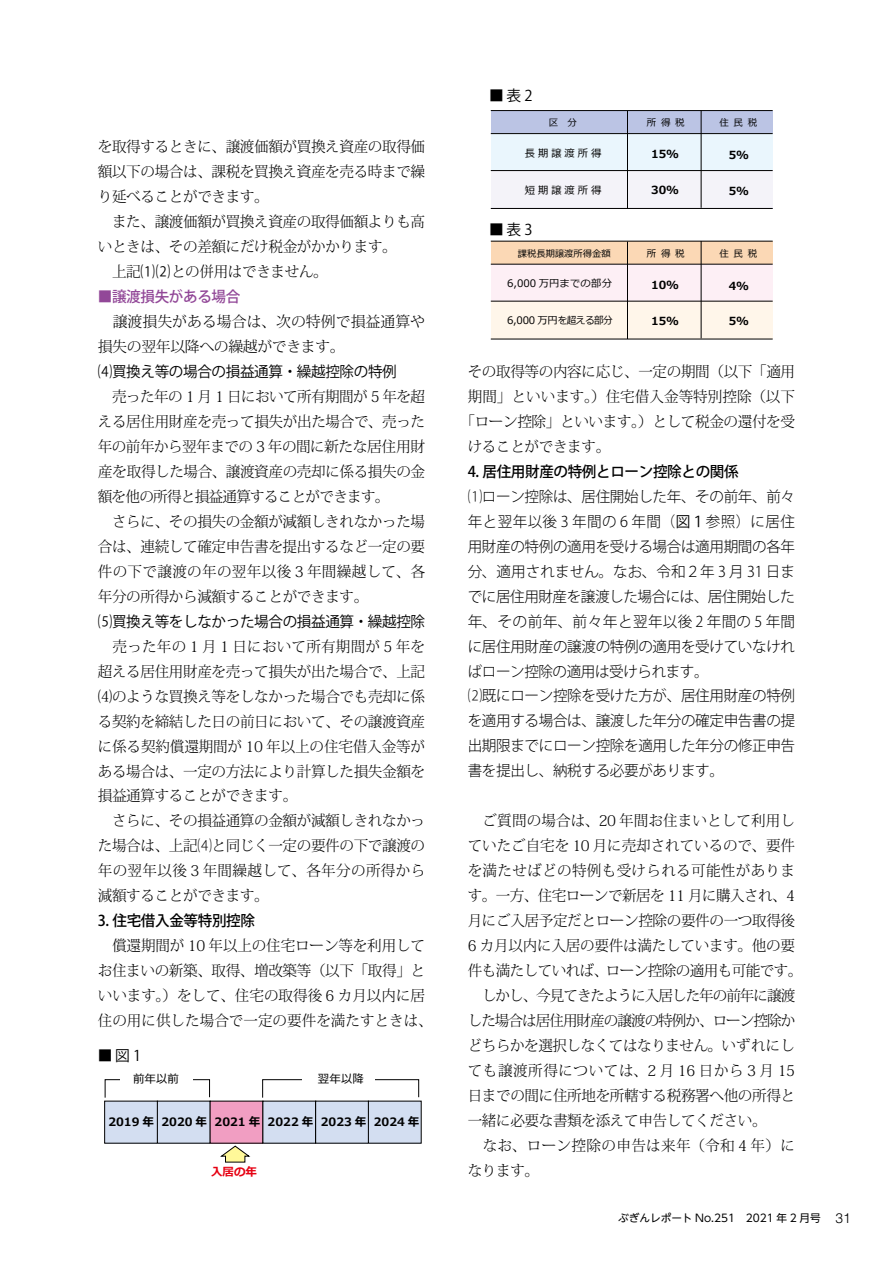
<style>
.page{position:relative;width:893px;height:1263px;background:#fff}
.page>*{position:absolute;margin:0;border:0;box-sizing:border-box;transform-origin:0 0}
.t1{font:300 14.85px/25px "Koz Min Pr 6 N";letter-spacing:-.025em;color:#000}
.t2{font:300 14.85px/25px "Koz Go Pr 6 N";letter-spacing:-.025em;color:#000}
.t3{font:300 14.85px/25px "Koz Min Pr 6 N";letter-spacing:-.005em;color:#000}
.t4{font:300 14.85px/25px "Koz Min Pr 6 N";color:#000}
.t5{font:14.85px "Koz Go Pr 6 N";letter-spacing:-.025em;color:#000}
.t6{font:500 14.85px "Koz Go Pr 6 N";letter-spacing:-.025em;color:#000}
.t7{font:500 14.85px "Koz Go Pr 6 N";letter-spacing:-.025em;color:#924898}
.t8{font:700 11.55px "Meiryo";color:#000}
.t9{font:11.55px "Meiryo";color:#000}
.t10{font:700 11.55px "Meiryo";color:#e60012}
.t11{font:700 11.1px "Meiryo";color:#000}
.t12{font:10.65px "UD Shin Go NT Pro";color:#000}
.t13{font:10.35px "Meiryo";letter-spacing:.025em;color:#000}
.t14{font:10.35px "Meiryo";letter-spacing:-.05em;color:#000}
.t15{font:9.45px "Meiryo";letter-spacing:.51em;color:#000}
.t16{font:9.3px "Meiryo";color:#000}
.s1{font-family:"Koz Go Pr 6 N";font-weight:400}
.s2{font-family:"Koz Go Pr 6 N"}
.s3{font-weight:400}
.s4{font-family:"Helvetica LT Std";font-weight:300;font-size:13.8px}
</style>
<div class="page">
<div style="left:491px;top:241px;width:282px;height:98px;background:#fbd8b5"></div>
<div style="left:491px;top:264px;width:282px;height:37px;background:#fdeff5"></div>
<div style="left:491px;top:301px;width:282px;height:37px;background:#fff6ea"></div>
<hr style="left:627px;top:242px;width:1px;height:97px;background:#000">
<hr style="left:701px;top:241px;width:1px;height:97px;background:#000">
<hr style="left:491px;top:241px;width:282px;height:1px;background:#000">
<hr style="left:491px;top:301px;width:282px;height:1px;background:#000">
<hr style="left:491px;top:264px;width:282px;height:1px;background:#000">
<hr style="left:491px;top:339px;width:282px;height:1px;background:#000">
<div style="left:491px;top:111px;width:281px;height:97px;background:#bbc4e4"></div>
<div style="left:491px;top:134px;width:281px;height:37px;background:#eaf6fd"></div>
<div style="left:491px;top:171px;width:281px;height:37px;background:#f4f3f9"></div>
<hr style="left:627px;top:111px;width:1px;height:97px;background:#000">
<hr style="left:701px;top:110px;width:1px;height:98px;background:#000">
<hr style="left:491px;top:110px;width:282px;height:1px;background:#000">
<hr style="left:491px;top:170px;width:282px;height:1px;background:#000">
<hr style="left:491px;top:133px;width:282px;height:1px;background:#000">
<hr style="left:491px;top:208px;width:282px;height:1px;background:#000">
<div style="left:105px;top:1101px;width:52px;height:42px;background:#d3def1"></div>
<div style="left:157px;top:1101px;width:53px;height:42px;background:#d3def1"></div>
<div style="left:210px;top:1101px;width:53px;height:42px;background:#f19ec2"></div>
<div style="left:263px;top:1101px;width:53px;height:42px;background:#d3def1"></div>
<div style="left:316px;top:1101px;width:52px;height:42px;background:#d3def1"></div>
<div style="left:368px;top:1101px;width:53px;height:42px;background:#d3def1"></div>
<div style="left:262px;top:1079px;width:157px;height:19px;border:1px solid #000"></div>
<div style="left:302px;top:1076px;width:73px;height:7px;background:#fff"></div>
<svg style="left:221px;top:1146px;width:28px;height:16px"></svg>
<p class="t1" style="left:98px;top:134px;width:329px">を取得するときに、譲渡価額が買換え資産の取得価額以下の場合は、課税を買換え資産を売る時まで繰り延べることができます。<br>　また、譲渡価額が買換え資産の取得価額よりも高いときは、その差額にだけ税金がかかります。<br>　上記<span class="s1">⑴⑵</span>との併用はできません。</p>
<p class="t7" style="left:98px;top:288px;width:144px">■譲渡損失がある場合</p>
<p class="t4" style="left:98px;top:309px;width:329px">　譲渡損失がある場合は、次の特例で損益通算や損失の翌年以降への繰越ができます。</p>
<p class="t5" style="left:98px;top:363px;width:300px">⑷買換え等の場合の損益通算・繰越控除の特例</p>
<p class="t1" style="left:98px;top:384px;width:329px">　売った年の 1 月 1 日において所有期間が 5 年を超える居住用財産を売って損失が出た場合で、売った年の前年から翌年までの 3 年の間に新たな居住用財産を取得した場合、譲渡資産の売却に係る損失の金額を他の所得と損益通算することができます。<br>　さらに、その損失の金額が減額しきれなかった場合は、連続して確定申告書を提出するなど一定の要件の下で譲渡の年の翌年以後 3 年間繰越して、各年分の所得から減額することができます。</p>
<p class="t5" style="left:98px;top:613px;width:329px">⑸買換え等をしなかった場合の損益通算・繰越控除</p>
<p class="t1" style="left:98px;top:634px;width:329px">　売った年の 1 月 1 日において所有期間が 5 年を超える居住用財産を売って損失が出た場合で、上記<br>⑷のような買換え等をしなかった場合でも売却に係る契約を締結した日の前日において、その譲渡資産に係る契約償還期間が 10 年以上の住宅借入金等がある場合は、一定の方法により計算した損失金額を損益通算することができます。<br>　さらに、その損益通算の金額が減額しきれなかった場合は、上記<span class="s2">⑷</span>と同じく一定の要件の下で譲渡の年の翌年以後 3 年間繰越して、各年分の所得から減額することができます。</p>
<p class="t6" style="left:98px;top:913px;width:159px">3. 住宅借入金等特別控除</p>
<p class="t3" style="left:98px;top:934px;width:336px">　償還期間が 10 年以上の住宅ローン等を利用してお住まいの新築、取得、増改築等（以下「取得」といいます。）をして、住宅の取得後 6 カ月以内に居住の用に供した場合で一定の要件を満たすときは、</p>
<p class="t5" style="left:98px;top:1047px;width:45px">■ 図1</p>
<p class="t9" style="left:133px;top:1071px;width:48px">前年以前</p>
<p class="t9" style="left:318px;top:1071px;width:48px">翌年以降</p>
<p class="t8" style="left:108px;top:1113px;width:153px">2019 年 2020 年 2021 年</p>
<p class="t10" style="left:211px;top:1164px;width:48px">入居の年</p>
<p class="t8" style="left:268px;top:1113px;width:153px">2022 年 2023 年 2024 年</p>
<p class="t5" style="left:489px;top:88px;width:45px">■ 表2</p>
<p class="t15" style="left:719px;top:116px;width:40px">住民税</p>
<p class="t15" style="left:549px;top:116px;width:29px">区 分</p>
<p class="t15" style="left:647px;top:116px;width:40px">所得税</p>
<p class="t13" style="left:525px;top:146px;width:78px">長期譲渡所得</p>
<p class="t13" style="left:525px;top:183px;width:78px">短期譲渡所得</p>
<p class="t11" style="left:651px;top:146px;width:29px">15%</p>
<p class="t11" style="left:729px;top:147px;width:22px">5%</p>
<p class="t11" style="left:651px;top:182px;width:29px">30%</p>
<p class="t11" style="left:729px;top:183px;width:22px">5%</p>
<p class="t5" style="left:489px;top:221px;width:45px">■ 表3</p>
<p class="t15" style="left:719px;top:247px;width:40px">住民税</p>
<p class="t16" style="left:518px;top:247px;width:94px">課税長期譲渡所得金額</p>
<p class="t15" style="left:647px;top:247px;width:40px">所得税</p>
<p class="t13" style="left:507px;top:276px;width:107px">6,000 万円までの部分</p>
<p class="t14" style="left:507px;top:313px;width:107px">6,000 万円を超える部分</p>
<p class="t11" style="left:651px;top:277px;width:29px">10%</p>
<p class="t11" style="left:729px;top:278px;width:22px">4%</p>
<p class="t11" style="left:651px;top:313px;width:29px">15%</p>
<p class="t11" style="left:729px;top:313px;width:22px">5%</p>
<p class="t1" style="left:468px;top:359px;width:329px">その取得等の内容に応じ、一定の期間（以下「適用</p>
<p class="t4" style="left:468px;top:384px;width:329px">期間」といいます。）住宅借入金等特別控除（以下</p>
<p class="t1" style="left:460px;top:409px;width:336px">「ローン控除」といいます。）として税金の還付を受</p>
<p class="t1" style="left:468px;top:434px;width:144px">けることができます。</p>
<p class="t6" style="left:468px;top:463px;width:273px">4. 居住用財産の特例とローン控除との関係</p>
<p class="t2" style="left:468px;top:484px;width:329px">⑴ローン控除は、居住開始した年、その前年、前々年と翌年以後 3 年間の 6 年間（<span class="s3">図１</span>参照）に居住用財産の特例の適用を受ける場合は適用期間の各年分、適用されません。なお、令和２年 3 月 31 日までに居住用財産を譲渡した場合には、居住開始した年、その前年、前々年と翌年以後 2 年間の 5 年間に居住用財産の譲渡の特例の適用を受けていなければローン控除の適用は受けられます。<br>⑵既にローン控除を受けた方が、居住用財産の特例を適用する場合は、譲渡した年分の確定申告書の提出期限までにローン控除を適用した年分の修正申告書を提出し、納税する必要があります。</p>
<p class="t1" style="left:468px;top:809px;width:336px">　ご質問の場合は、20 年間お住まいとして利用していたご自宅を 10 月に売却されているので、要件を満たせばどの特例も受けられる可能性があります。一方、住宅ローンで新居を 11 月に購入され、4月にご入居予定だとローン控除の要件の一つ取得後<br>6 カ月以内に入居の要件は満たしています。他の要件も満たしていれば、ローン控除の適用も可能です。　しかし、今見てきたように入居した年の前年に譲渡した場合は居住用財産の譲渡の特例か、ローン控除かどちらかを選択しなくてはなりません。いずれにしても譲渡所得については、2 月 16 日から 3 月 15日までの間に住所地を所轄する税務署へ他の所得と一緒に必要な書類を添えて申告してください。<br>　なお、ローン控除の申告は来年（令和 4 年）になります。</p>
<p class="t12" style="left:618px;top:1210px;width:234px">ぶぎんレポート No.251　2021 年 2 月号 <span class="s4">31</span></p>
</div>
